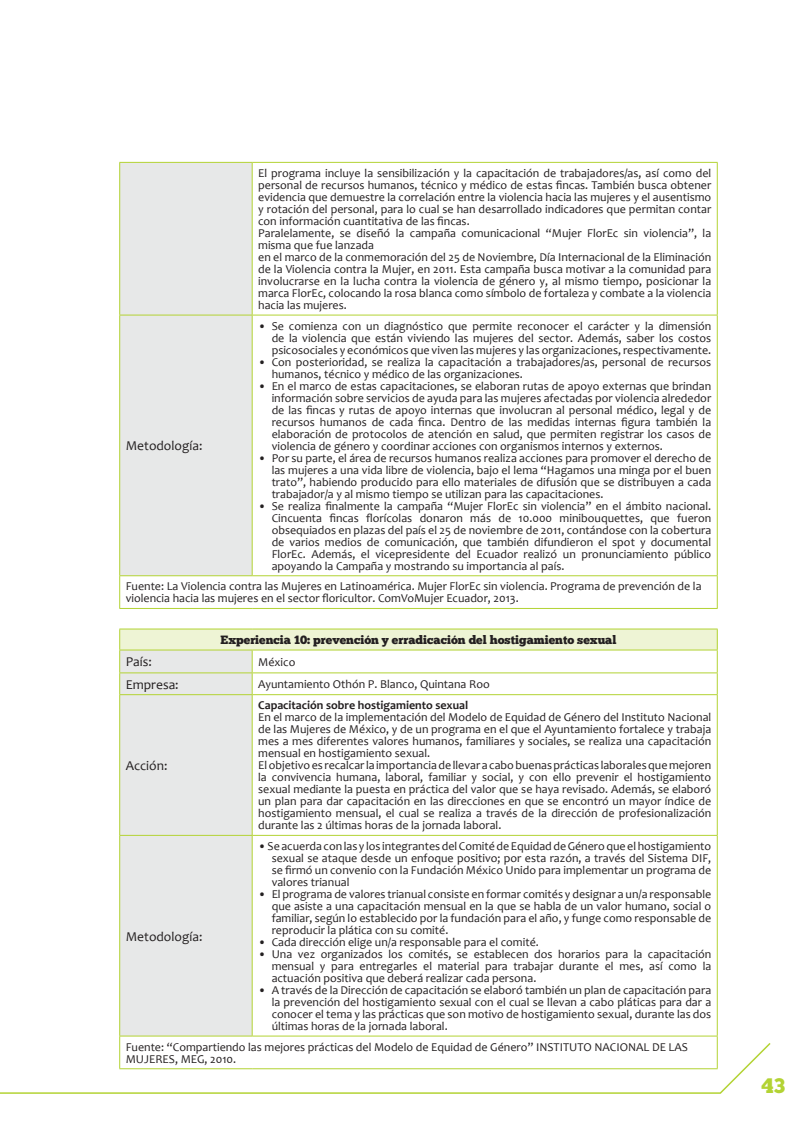
<style>
.page{position:relative;width:810px;height:1134px;background:#fff}
.page>*{position:absolute;margin:0;border:0;box-sizing:border-box;transform-origin:0 0}
.t1{font:21px "Chunk Five";color:#b3d334}
.t2{font:13.5px "Candara";color:#231f20}
.t3{font:12px/12px "Candara";color:#231f20;text-align:justify}
.t4{font:12px "Chunk Five";color:#231f20}
.t5{font:700 12px "Candara";color:#231f20}
</style>
<div class="page">
<div style="left:120px;top:163px;width:132px;height:412px;background:#e7e8e8"></div>
<hr style="left:119px;top:162px;width:133px;height:1px;background:#b3d334">
<hr style="left:119px;top:163px;width:1px;height:152px;background:#b3d334">
<hr style="left:252px;top:162px;width:466px;height:1px;background:#b3d334">
<hr style="left:252px;top:163px;width:1px;height:152px;background:#b3d334">
<hr style="left:717px;top:163px;width:1px;height:152px;background:#b3d334">
<hr style="left:119px;top:315px;width:133px;height:1px;background:#b3d334">
<hr style="left:119px;top:315px;width:1px;height:260px;background:#b3d334">
<hr style="left:252px;top:315px;width:466px;height:1px;background:#b3d334">
<hr style="left:252px;top:315px;width:1px;height:260px;background:#b3d334">
<hr style="left:717px;top:315px;width:1px;height:260px;background:#b3d334">
<hr style="left:119px;top:575px;width:133px;height:1px;background:#b3d334">
<hr style="left:119px;top:576px;width:1px;height:32px;background:#b3d334">
<hr style="left:252px;top:575px;width:466px;height:1px;background:#b3d334">
<hr style="left:717px;top:576px;width:1px;height:32px;background:#b3d334">
<hr style="left:119px;top:608px;width:133px;height:1px;background:#b3d334">
<hr style="left:252px;top:608px;width:466px;height:1px;background:#b3d334">
<div style="left:120px;top:629px;width:597px;height:21px;background:#eef4d5"></div>
<svg style="left:120px;top:651px;width:132px;height:385px;background:#e5e7e3"></svg>
<hr style="left:119px;top:629px;width:133px;height:1px;background:#b3d334">
<hr style="left:252px;top:629px;width:466px;height:1px;background:#b3d334">
<hr style="left:119px;top:650px;width:133px;height:1px;background:#b3d334">
<hr style="left:252px;top:650px;width:466px;height:1px;background:#b3d334">
<hr style="left:119px;top:673px;width:133px;height:1px;background:#b3d334">
<svg style="left:119px;top:629px;width:1px;height:65px"></svg>
<hr style="left:252px;top:673px;width:466px;height:1px;background:#b3d334">
<svg style="left:252px;top:650px;width:1px;height:44px"></svg>
<svg style="left:717px;top:629px;width:1px;height:65px"></svg>
<hr style="left:119px;top:694px;width:133px;height:1px;background:#b3d334">
<hr style="left:119px;top:695px;width:1px;height:140px;background:#b3d334">
<hr style="left:252px;top:694px;width:466px;height:1px;background:#b3d334">
<hr style="left:252px;top:695px;width:1px;height:140px;background:#b3d334">
<hr style="left:717px;top:695px;width:1px;height:140px;background:#b3d334">
<hr style="left:119px;top:835px;width:133px;height:1px;background:#b3d334">
<hr style="left:119px;top:836px;width:1px;height:200px;background:#b3d334">
<hr style="left:252px;top:835px;width:466px;height:1px;background:#b3d334">
<hr style="left:252px;top:836px;width:1px;height:200px;background:#b3d334">
<hr style="left:717px;top:836px;width:1px;height:200px;background:#b3d334">
<hr style="left:119px;top:1036px;width:133px;height:1px;background:#b3d334">
<hr style="left:119px;top:1036px;width:1px;height:32px;background:#b3d334">
<hr style="left:252px;top:1036px;width:466px;height:1px;background:#b3d334">
<hr style="left:717px;top:1036px;width:1px;height:32px;background:#b3d334">
<svg style="left:0;top:1041px;width:771px;height:53px"></svg>
<p class="t3" style="left:258px;top:167px;width:455px;text-align:left">El programa incluye la sensibilización y la capacitación de trabajadores/as, así como del personal de recursos humanos, técnico y médico de estas fincas. También busca obtener evidencia que demuestre la correlación entre la violencia hacia las mujeres y el ausentismo y rotación del personal, para lo cual se han desarrollado indicadores que permitan contar con información cuantitativa de las fincas.<br>Paralelamente, se diseñó la campaña comunicacional “Mujer FlorEc sin violencia”, la misma que fue lanzada<br>en el marco de la conmemoración del 25 de Noviembre, Día Internacional de la Eliminación de la Violencia contra la Mujer, en 2011. Esta campaña busca motivar a la comunidad para involucrarse en la lucha contra la violencia de género y, al mismo tiempo, posicionar la marca FlorEc, colocando la rosa blanca como símbolo de fortaleza y combate a la violencia hacia las mujeres.</p>
<p class="t3" style="left:272px;top:320px;width:441px;text-indent:-14px">• Se comienza con un diagnóstico que permite reconocer el carácter y la dimensión de la violencia que están viviendo las mujeres del sector. Además, saber los costos psicosociales y económicos que viven las mujeres y las organizaciones, respectivamente.</p>
<p class="t3" style="left:272px;top:356px;width:441px;text-indent:-14px">• Con posterioridad, se realiza la capacitación a trabajadores/as, personal de recursos humanos, técnico y médico de las organizaciones.</p>
<p class="t3" style="left:272px;top:380px;width:441px;text-indent:-14px">• En el marco de estas capacitaciones, se elaboran rutas de apoyo externas que brindan información sobre servicios de ayuda para las mujeres afectadas por violencia alrededor de las fincas y rutas de apoyo internas que involucran al personal médico, legal y de recursos humanos de cada finca. Dentro de las medidas internas figura también la elaboración de protocolos de atención en salud, que permiten registrar los casos de violencia de género y coordinar acciones con organismos internos y externos.</p>
<p class="t3" style="left:272px;top:452px;width:441px;text-indent:-14px">• Por su parte, el área de recursos humanos realiza acciones para promover el derecho de las mujeres a una vida libre de violencia, bajo el lema “Hagamos una minga por el buen trato”, habiendo producido para ello materiales de difusión que se distribuyen a cada trabajador/a y al mismo tiempo se utilizan para las capacitaciones.</p>
<p class="t3" style="left:272px;top:500px;width:441px;text-indent:-14px">• Se realiza finalmente la campaña “Mujer FlorEc sin violencia” en el ámbito nacional.<br>Cincuenta fincas florícolas donaron más de 10.000 minibouquettes, que fueron obsequiados en plazas del país el 25 de noviembre de 2011, contándose con la cobertura de varios medios de comunicación, que también difundieron el spot y documental FlorEc. Además, el vicepresidente del Ecuador realizó un pronunciamiento público apoyando la Campaña y mostrando su importancia al país.</p>
<p class="t3" style="left:126px;top:581px;width:577px">Fuente: La Violencia contra las Mujeres en Latinoamérica. Mujer FlorEc sin violencia. Programa de prevención de la violencia hacia las mujeres en el sector floricultor. ComVoMujer Ecuador, 2013.</p>
<p class="t4" style="left:221px;top:633px;width:397px">Experiencia 10: prevención y erradicación del hostigamiento sexual</p>
<p class="t2" style="left:126px;top:654px;width:28px">País:</p>
<p class="t3" style="left:258px;top:656px;width:39px">México</p>
<p class="t2" style="left:126px;top:676px;width:54px">Empresa:</p>
<p class="t3" style="left:258px;top:678px;width:233px">Ayuntamiento Othón P. Blanco, Quintana Roo</p>
<p class="t2" style="left:126px;top:438px;width:78px">Metodología:</p>
<p class="t2" style="left:126px;top:757px;width:43px">Acción:</p>
<p class="t5" style="left:258px;top:698px;width:212px">Capacitación sobre hostigamiento sexual</p>
<p class="t3" style="left:258px;top:712px;width:455px;text-align:left">En el marco de la implementación del Modelo de Equidad de Género del Instituto Nacional de las Mujeres de México, y de un programa en el que el Ayuntamiento fortalece y trabaja mes a mes diferentes valores humanos, familiares y sociales, se realiza una capacitación mensual en hostigamiento sexual.<br>El objetivo es recalcar la importancia de llevar a cabo buenas prácticas laborales que mejoren la convivencia humana, laboral, familiar y social, y con ello prevenir el hostigamiento sexual mediante la puesta en práctica del valor que se haya revisado. Además, se elaboró un plan para dar capacitación en las direcciones en que se encontró un mayor índice de hostigamiento mensual, el cual se realiza a través de la dirección de profesionalización durante las 2 últimas horas de la jornada laboral.</p>
<p class="t3" style="left:272px;top:840px;width:441px;text-indent:-14px">• Se acuerda con las y los integrantes del Comité de Equidad de Género que el hostigamiento sexual se ataque desde un enfoque positivo; por esta razón, a través del Sistema DIF, se firmó un convenio con la Fundación México Unido para implementar un programa de valores trianual</p>
<p class="t3" style="left:272px;top:888px;width:441px;text-indent:-14px">• El programa de valores trianual consiste en formar comités y designar a un/a responsable que asiste a una capacitación mensual en la que se habla de un valor humano, social o familiar, según lo establecido por la fundación para el año, y funge como responsable de reproducir la plática con su comité.</p>
<p class="t3" style="left:258px;top:936px;width:282px">• Cada dirección elige un/a responsable para el comité.</p>
<p class="t3" style="left:272px;top:948px;width:441px;text-indent:-14px">• Una vez organizados los comités, se establecen dos horarios para la capacitación mensual y para entregarles el material para trabajar durante el mes, así como la actuación positiva que deberá realizar cada persona.</p>
<p class="t3" style="left:272px;top:984px;width:441px;text-indent:-14px">• A través de la Dirección de capacitación se elaboró también un plan de capacitación para la prevención del hostigamiento sexual con el cual se llevan a cabo pláticas para dar a conocer el tema y las prácticas que son motivo de hostigamiento sexual, durante las dos últimas horas de la jornada laboral.</p>
<p class="t3" style="left:126px;top:1041px;width:564px">Fuente: “Compartiendo las mejores prácticas del Modelo de Equidad de Género” INSTITUTO NACIONAL DE LAS<br>MUJERES, MEG, 2010.</p>
<p class="t2" style="left:126px;top:928px;width:78px">Metodología:</p>
<h1 class="t1" style="left:762px;top:1073px;width:25px">43</h1>
</div>
